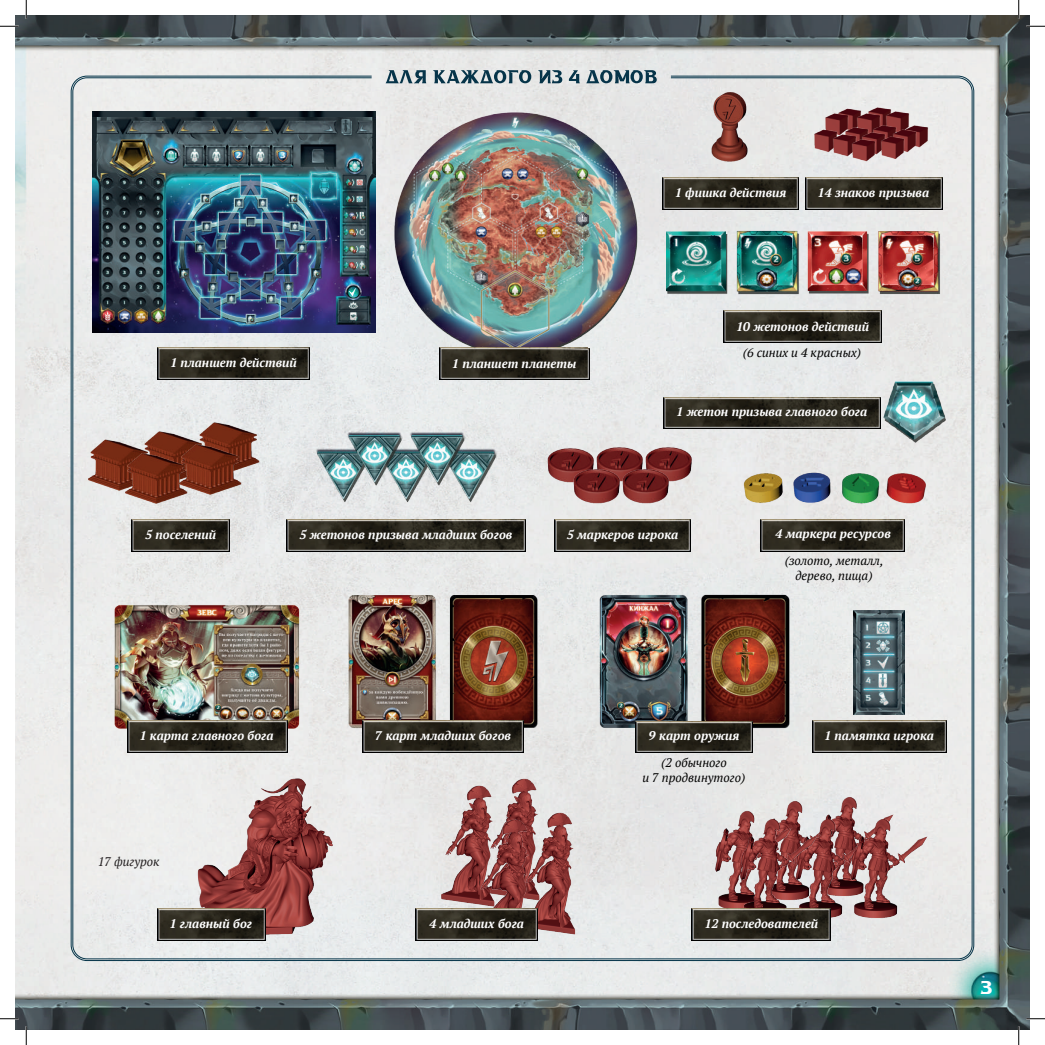
<style>
.page{position:relative;width:1045px;height:1045px;background:#fff}
.page>*{position:absolute;margin:0;border:0;box-sizing:border-box;transform-origin:0 0}
.t1{font:17.5px "a Absolute Empire";color:#fff}
.t2{font:italic 700 12.5px "PT Serif";color:#fff}
.t3{font:italic 12.5px/15px "PT Serif";color:#000;text-align:center}
.t4{font:italic 12.5px "PT Serif";color:#231f20}
</style>
<div class="page">
<img style="left:16px;top:16px;width:1013px;height:1013px">
<img style="left:109px;top:598px;width:195px;height:136px">
<img style="left:853px;top:610px;width:51px;height:104px">
<div style="left:684px;top:791px;width:108px;height:120px;background:#e6e6e6"></div>
<img style="left:793px;top:788px;width:109px;height:21px">
<img style="left:717px;top:809px;width:108px;height:99px">
<img style="left:827px;top:809px;width:109px;height:119px">
<div style="left:448px;top:768px;width:131px;height:33px;background:#e6e7e6"></div>
<img style="left:403px;top:774px;width:131px;height:153px">
<img style="left:483px;top:801px;width:132px;height:153px">
<img style="left:438px;top:808px;width:132px;height:153px">
<img style="left:194px;top:755px;width:156px;height:216px">
<img style="left:530px;top:434px;width:48px;height:63px">
<img style="left:578px;top:433px;width:49px;height:23px">
<img style="left:555px;top:456px;width:49px;height:62px">
<img style="left:627px;top:433px;width:76px;height:62px">
<img style="left:604px;top:456px;width:76px;height:62px">
<img style="left:735px;top:464px;width:198px;height:47px">
<img style="left:691px;top:85px;width:84px;height:93px">
<img style="left:859px;top:100px;width:38px;height:6px">
<img style="left:829px;top:101px;width:39px;height:5px">
<img style="left:817px;top:106px;width:32px;height:16px">
<img style="left:805px;top:122px;width:31px;height:39px">
<img style="left:849px;top:106px;width:28px;height:14px">
<img style="left:836px;top:120px;width:29px;height:7px">
<img style="left:824px;top:127px;width:29px;height:39px">
<img style="left:877px;top:103px;width:39px;height:14px">
<img style="left:865px;top:117px;width:32px;height:8px">
<img style="left:853px;top:125px;width:31px;height:7px">
<img style="left:897px;top:117px;width:38px;height:40px">
<img style="left:884px;top:122px;width:38px;height:39px">
<img style="left:872px;top:129px;width:39px;height:39px">
<img style="left:844px;top:132px;width:38px;height:39px">
<img style="left:92px;top:116px;width:284px;height:217px">
<img style="left:92px;top:111px;width:284px;height:5px">
<svg style="left:356px;top:262px;width:2px;height:6px"></svg>
<svg style="left:356px;top:246px;width:2px;height:6px"></svg>
<svg style="left:356px;top:229px;width:2px;height:6px"></svg>
<svg style="left:356px;top:212px;width:2px;height:6px"></svg>
<svg style="left:352px;top:196px;width:2px;height:6px"></svg>
<svg style="left:352px;top:179px;width:2px;height:7px"></svg>
<svg style="left:349px;top:288px;width:7px;height:8px"></svg>
<svg style="left:353px;top:317px;width:4px;height:3px"></svg>
<img style="left:378px;top:96px;width:273px;height:274px">
<img style="left:651px;top:212px;width:163px;height:87px">
<img style="left:793px;top:227px;width:163px;height:87px">
<img style="left:340px;top:589px;width:208px;height:148px">
<img style="left:591px;top:589px;width:208px;height:148px">
<img style="left:870px;top:371px;width:97px;height:79px">
<img style="left:281px;top:412px;width:248px;height:106px">
<img style="left:286px;top:520px;width:60px;height:31px">
<img style="left:664px;top:397px;width:38px;height:32px">
<img style="left:439px;top:348px;width:32px;height:32px">
<img style="left:158px;top:348px;width:34px;height:32px">
<img style="left:724px;top:311px;width:40px;height:32px">
<img style="left:662px;top:178px;width:19px;height:32px">
<img style="left:812px;top:721px;width:12px;height:31px">
<img style="left:127px;top:720px;width:12px;height:32px">
<img style="left:760px;top:519px;width:144px;height:32px">
<img style="left:363px;top:721px;width:22px;height:32px">
<img style="left:157px;top:909px;width:4px;height:32px">
<img style="left:415px;top:908px;width:18px;height:32px">
<img style="left:691px;top:908px;width:29px;height:32px">
<img style="left:346px;top:520px;width:179px;height:31px">
<img style="left:702px;top:397px;width:178px;height:32px">
<img style="left:471px;top:348px;width:118px;height:32px">
<img style="left:111px;top:519px;width:118px;height:32px">
<img style="left:192px;top:348px;width:117px;height:32px">
<img style="left:764px;top:311px;width:117px;height:32px">
<img style="left:681px;top:178px;width:99px;height:32px">
<img style="left:634px;top:721px;width:118px;height:32px">
<img style="left:139px;top:720px;width:148px;height:32px">
<img style="left:528px;top:519px;width:162px;height:32px">
<img style="left:780px;top:178px;width:162px;height:32px">
<img style="left:385px;top:721px;width:139px;height:32px">
<img style="left:161px;top:909px;width:104px;height:32px">
<img style="left:433px;top:908px;width:104px;height:32px">
<img style="left:720px;top:908px;width:111px;height:32px">
<div style="left:165px;top:406px;width:127px;height:71px;background:#e7eaea"></div>
<img style="left:56px;top:424px;width:55px;height:71px">
<img style="left:111px;top:415px;width:126px;height:22px">
<img style="left:93px;top:437px;width:127px;height:71px">
<img style="left:148px;top:428px;width:126px;height:71px">
<img style="left:824px;top:721px;width:122px;height:31px">
<svg style="left:386px;top:70px;width:40px;height:13px"></svg>
<svg style="left:433px;top:70px;width:98px;height:13px"></svg>
<svg style="left:538px;top:70px;width:24px;height:13px"></svg>
<svg style="left:569px;top:70px;width:11px;height:13px"></svg>
<svg style="left:586px;top:70px;width:71px;height:13px"></svg>
<svg style="left:973px;top:973px;width:26px;height:29px"></svg>
<svg style="left:0;top:25px;width:19px;height:2px"></svg>
<svg style="left:1026px;top:25px;width:19px;height:2px"></svg>
<svg style="left:0;top:1018px;width:19px;height:1px"></svg>
<svg style="left:1026px;top:1018px;width:19px;height:1px"></svg>
<svg style="left:25px;top:0;width:2px;height:19px"></svg>
<svg style="left:25px;top:1026px;width:2px;height:19px"></svg>
<svg style="left:1018px;top:0;width:1px;height:19px"></svg>
<svg style="left:1018px;top:1026px;width:1px;height:19px"></svg>
<p class="t2" style="left:675px;top:184px;width:113px">1 фишка действия</p>
<p class="t2" style="left:817px;top:185px;width:113px">14 знаков призыва</p>
<p class="t2" style="left:170px;top:354px;width:128px">1 планшет действий</p>
<p class="t2" style="left:452px;top:355px;width:126px">1 планшет планеты</p>
<p class="t2" style="left:736px;top:318px;width:134px">10 жетонов действий</p>
<p class="t3" style="left:743px;top:345px;width:120px">(6 синих и 4 красных)</p>
<p class="t2" style="left:676px;top:403px;width:192px">1 жетон призыва главного бога</p>
<p class="t2" style="left:145px;top:526px;width:72px">5 поселений</p>
<p class="t2" style="left:299px;top:526px;width:214px">5 жетонов призыва младших богов</p>
<p class="t2" style="left:567px;top:526px;width:113px">5 маркеров игрока</p>
<p class="t2" style="left:775px;top:526px;width:117px">4 маркера ресурсов</p>
<p class="t3" style="left:785px;top:553px;width:100px">(золото, металл, дерево, пища)</p>
<p class="t2" style="left:140px;top:727px;width:136px">1 карта главного бога</p>
<p class="t4" style="left:98px;top:853px;width:63px">17 фигурок</p>
<p class="t2" style="left:375px;top:727px;width:137px">7 карт младших богов</p>
<p class="t2" style="left:649px;top:727px;width:92px">9 карт оружия</p>
<p class="t2" style="left:824px;top:727px;width:111px">1 памятка игрока</p>
<p class="t3" style="left:642px;top:755px;width:104px">(2 обычного<br>и 7 продвинутого)</p>
<p class="t2" style="left:170px;top:915px;width:84px">1 главный бог</p>
<p class="t2" style="left:429px;top:915px;width:96px">4 младших бога</p>
<p class="t2" style="left:704px;top:915px;width:115px">12 последователей</p>
<h1 class="t1" style="left:980px;top:980px;width:13px">3</h1>
</div>
